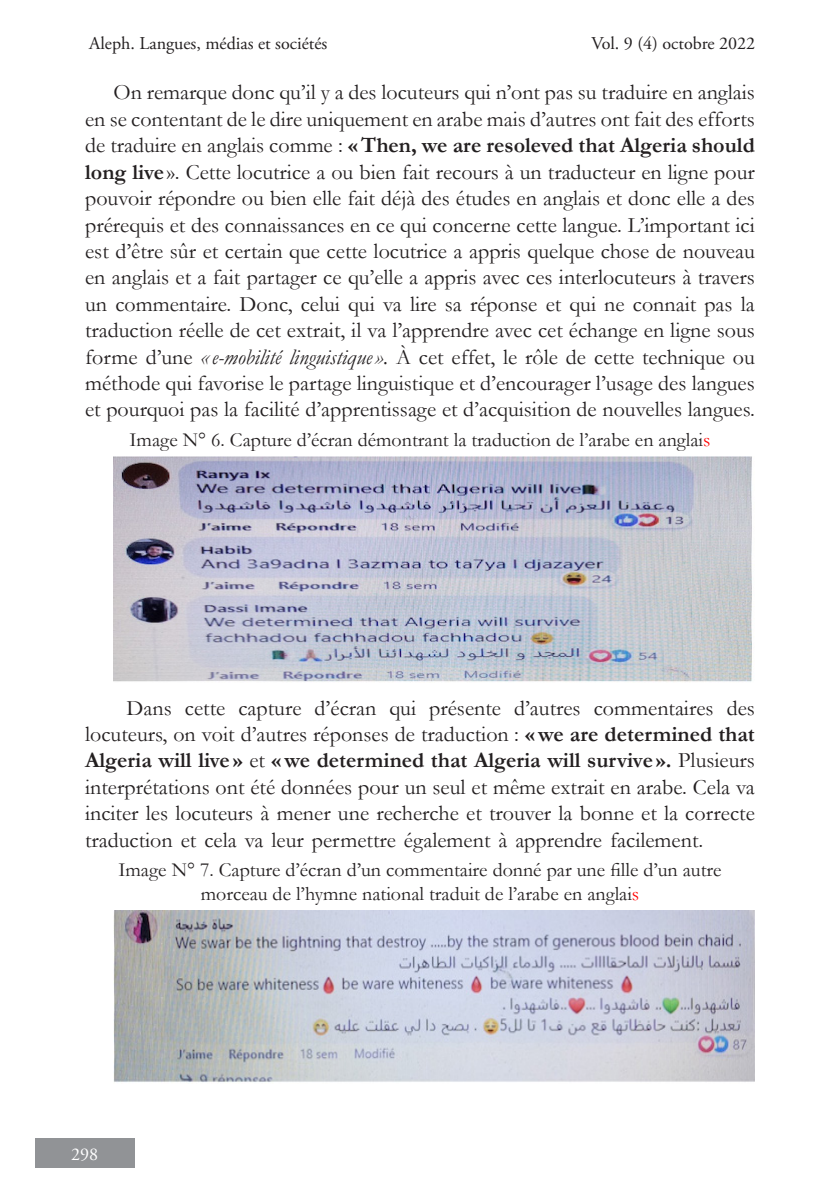
<style>
.page{position:relative;width:840px;height:1191px;background:#fff}
.page>*{position:absolute;margin:0;border:0;box-sizing:border-box;transform-origin:0 0}
.Normal-fr{font:22px/26.4px "Garamond";color:#231f20;text-align:justify}
.TitreIllustration{font:20px/24px "Garamond";color:#231f20;text-align:center}
.t1{font:18px "Adobe Garamond Pro";color:#231f20}
.t2{font:18px "Adobe Garamond Pro";color:#fff}
.s1{font-weight:700}
.s2{font-style:italic}
.s3{color:#f00}
</style>
<div class="page">
<div style="left:35px;top:1138px;width:100px;height:30px;background:#919396"></div>
<img style="left:113px;top:456px;width:639px;height:226px">
<img style="left:113px;top:910px;width:641px;height:172px">
<p class="t1" style="left:89px;top:32px;width:239px">Aleph. Langues, médias et sociétés</p>
<p class="t1" style="left:591px;top:32px;width:165px">Vol. 9 (4) octobre 2022</p>
<p class="Normal-fr" style="left:85px;top:79px;width:671px;text-indent:28px">On remarque donc qu’il y a des locuteurs qui n’ont pas su traduire en anglais en se contentant de le dire uniquement en arabe mais d’autres ont fait des efforts de traduire en anglais comme : <span class="s1">«Then, we are resoleved that Algeria should long live</span> ». Cette locutrice a ou bien fait recours à un traducteur en ligne pour pouvoir répondre ou bien elle fait déjà des études en anglais et donc elle a des prérequis et des connaissances en ce qui concerne cette langue. L’important ici est d’être sûr et certain que cette locutrice a appris quelque chose de nouveau en anglais et a fait partager ce qu’elle a appris avec ces interlocuteurs à travers un commentaire. Donc, celui qui va lire sa réponse et qui ne connait pas la traduction réelle de cet extrait, il va l’apprendre avec cet échange en ligne sous forme d’une <span class="s2">«e-mobilité linguistique».</span> À cet effet, le rôle de cette technique ou méthode qui favorise le partage linguistique et d’encourager l’usage des langues et pourquoi pas la facilité d’apprentissage et d’acquisition de nouvelles langues.</p>
<p class="TitreIllustration" style="left:129px;top:427px;width:582px">Image N° 6. Capture d’écran démontrant la traduction de l’arabe en anglai<span class="s3">s</span></p>
<p class="Normal-fr" style="left:85px;top:694px;width:671px;text-indent:41px">Dans cette capture d’écran qui présente d’autres commentaires des locuteurs, on voit d’autres réponses de traduction : <span class="s1">«we are determined that Algeria will live »</span> et <span class="s1">«we determined that Algeria will survive ».</span> Plusieurs interprétations ont été données pour un seul et même extrait en arabe. Cela va inciter les locuteurs à mener une recherche et trouver la bonne et la correcte traduction et cela va leur permettre également à apprendre facilement.</p>
<p class="TitreIllustration" style="left:118px;top:857px;width:604px">Image N° 7. Capture d’écran d’un commentaire donné par une fille d’un autre morceau de l’hymne national traduit de l’arabe en anglai<span class="s3">s</span></p>
<p class="t2" style="left:71px;top:1143px;width:28px">298</p>
</div>
